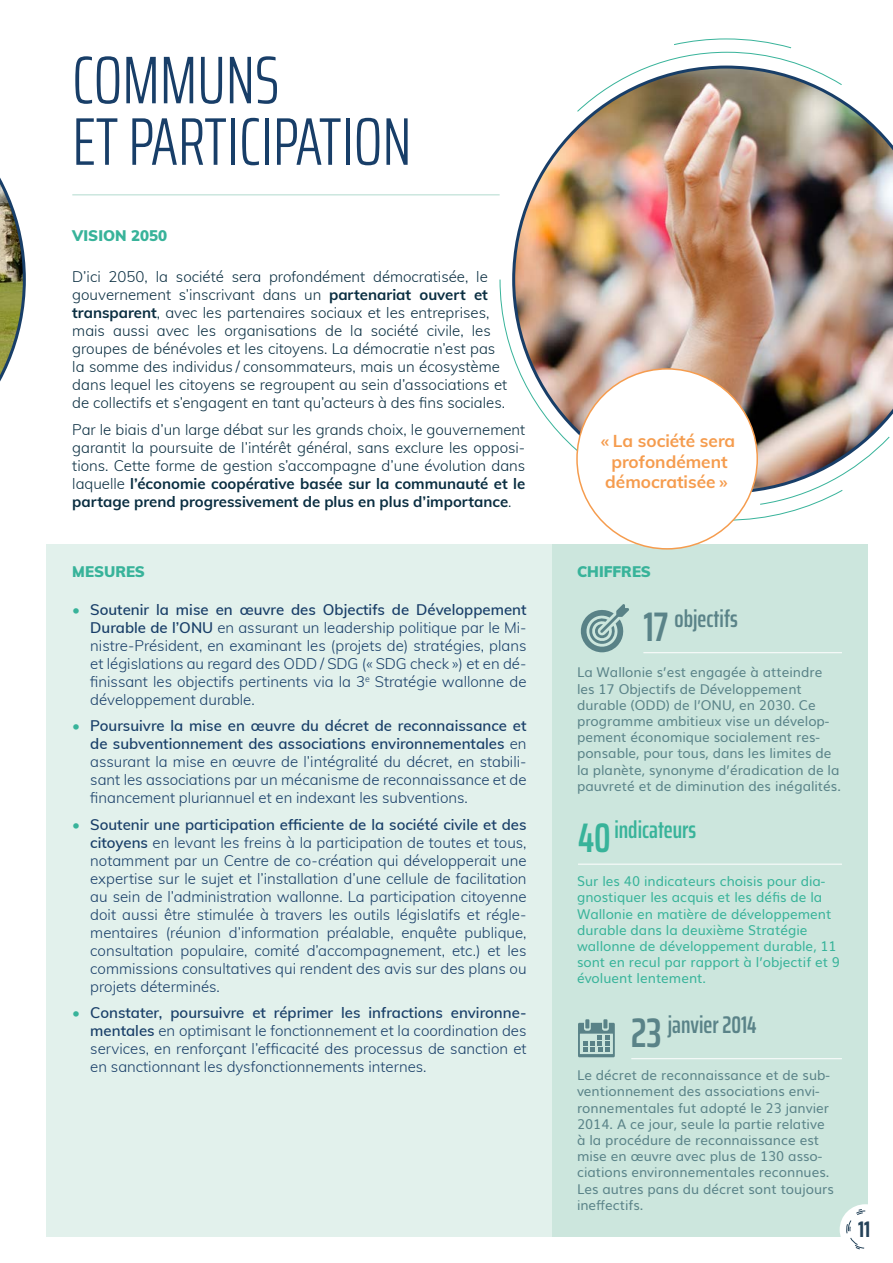
<style>
.page{position:relative;width:893px;height:1263px;background:#fff}
.page>*{position:absolute;margin:0;border:0;box-sizing:border-box;transform-origin:0 0}
.t1{font:300 extra-condensed 67.5px/61.5px "Saira";color:#183e68}
.t2{font:600 extra-condensed 24.15px "Saira";color:#5a8388}
.t3{font:600 extra-condensed 24.15px "Saira";color:#38b39a}
.t4{font:700 extra-condensed 22.5px "Saira";color:#244259}
.t5{font:700 17.25px/20.7px "Muli";color:#f59c4e;text-align:center}
.t6{font:300 15px/18px "Muli";color:#183e68;text-align:justify}
.t7{font:300 15px/18px "Muli";color:#0a2e41}
.t8{font:900 15px "Muli";color:#38b39a}
.t9{font:13.5px/16.2px "Muli";color:#5a8388}
.t10{font:13.5px/16.2px "Muli";color:#38b39a}
.s1{font-weight:700}
.s2{color:#38b39a}
.s3{font-weight:600}
.s4{font-size:41.4px}
</style>
<div class="page">
<svg style="left:499px;top:279px;width:13px;height:75px"></svg>
<svg style="left:649px;top:38px;width:156px;height:28px"></svg>
<svg style="left:733px;top:493px;width:105px;height:28px"></svg>
<div style="left:47px;top:544px;width:505px;height:693px;background:#e2f1ec"></div>
<div style="left:552px;top:544px;width:315px;height:693px;background:#cce6dd"></div>
<div style="left:840px;top:1204px;width:51px;height:51px;background:#fff;border-radius:50%"></div>
<svg style="left:846px;top:1209px;width:20px;height:40px"></svg>
<img style="left:512px;top:66px;width:381px;height:427px">
<div style="left:577px;top:369px;width:180px;height:180px;background:#fff;border-radius:50%"></div>
<img style="left:0;top:177px;width:26px;height:205px">
<hr style="left:72px;top:194px;width:428px;height:1px;background:#b2dbce">
<hr style="left:643px;top:652px;width:199px;height:1px;background:#fff">
<hr style="left:631px;top:1058px;width:211px;height:1px;background:#fff">
<hr style="left:578px;top:864px;width:264px;height:1px;background:#fff">
<svg style="left:580px;top:604px;width:49px;height:48px"></svg>
<svg style="left:578px;top:1019px;width:37px;height:38px"></svg>
<h1 class="t1" style="left:72px;top:47px;width:341px">COMMUNS<br>ET PARTICIPATION</h1>
<p class="t8" style="left:72px;top:225px;width:96px">VISION 2050</p>
<p class="t7" style="left:72px;top:267px;width:436px">D’ici 2050, la société sera profondément démocratisée, le gouvernement s’inscrivant dans un <span class="s1">partenariat ouvert et transparent</span>, avec les partenaires sociaux et les entreprises, mais aussi avec les organisations de la société civile, les groupes de bénévoles et les citoyens. La démocratie n’est pas la somme des individus / consommateurs, mais un écosystème dans lequel les citoyens se regroupent au sein d’associations et de collectifs et s’engagent en tant qu’acteurs à des fins sociales.</p>
<p class="t7" style="left:72px;top:420px;width:455px;text-align:justify">Par le biais d’un large débat sur les grands choix, le gouvernement garantit la poursuite de l’intérêt général, sans exclure les opposi&shy;tions. Cette forme de gestion s’accompagne d’une évolution dans laquelle <span class="s1">l’économie coopérative basée sur la communauté et le partage prend progressivement de plus en plus d’importance</span>.</p>
<p class="t5" style="left:601px;top:429px;width:136px">« La société sera profondément démocratisée »</p>
<p class="t8" style="left:72px;top:560px;width:74px">MESURES</p>
<p class="t8" style="left:577px;top:560px;width:75px">CHIFFRES</p>
<p class="t6" style="left:90px;top:599px;width:438px;text-indent:-18px"><span class="s2">•</span> <span class="s3">Soutenir la mise en œuvre des Objectifs de Développement Durable de l’ONU</span> en assurant un leadership politique par le Mi&shy;nistre-Président, en examinant les (projets de) stratégies, plans et législations au regard des ODD / SDG (« SDG check ») et en dé&shy;finissant les objectifs pertinents via la 3<sup>e</sup> Stratégie wallonne de développement durable.</p>
<p class="t6" style="left:90px;top:716px;width:438px;text-indent:-18px"><span class="s2">•</span> <span class="s3">Poursuivre la mise en œuvre du décret de reconnaissance et de subventionnement des associations environnementales</span> en assurant la mise en œuvre de l’intégralité du décret, en stabili&shy;sant les associations par un mécanisme de reconnaissance et de financement pluriannuel et en indexant les subventions.</p>
<p class="t6" style="left:90px;top:814px;width:438px;text-indent:-18px"><span class="s2">•</span> <span class="s3">Soutenir une participation efficiente de la société civile et des citoyens</span> en levant les freins à la participation de toutes et tous, notamment par un Centre de co-création qui développerait une expertise sur le sujet et l’installation d’une cellule de facilitation au sein de l’administration wallonne. La participation citoyenne doit aussi être stimulée à travers les outils législatifs et régle&shy;mentaires (réunion d’information préalable, enquête publique, consultation populaire, comité d’accompagnement, etc.) et les commissions consultatives qui rendent des avis sur des plans ou projets déterminés.</p>
<p class="t6" style="left:90px;top:1003px;width:438px;text-indent:-18px"><span class="s2">•</span> <span class="s3">Constater, poursuivre et réprimer les infractions environne&shy;mentales</span> en optimisant le fonctionnement et la coordination des services, en renforçant l’efficacité des processus de sanction et en sanctionnant les dysfonctionnements internes.</p>
<h2 class="t2" style="left:643px;top:600px;width:96px"><span class="s4">17</span> objectifs</h2>
<p class="t9" style="left:577px;top:663px;width:265px">La Wallonie s’est engagée à atteindre les 17 Objectifs de Développement durable (ODD) de l’ONU, en 2030. Ce programme ambitieux vise un dévelop&shy;pement économique socialement res&shy;ponsable, pour tous, dans les limites de la planète, synonyme d’éradication de la pauvreté et de diminution des inégalités.</p>
<h2 class="t3" style="left:578px;top:812px;width:120px"><span class="s4">40</span> indicateurs</h2>
<p class="t10" style="left:577px;top:872px;width:265px">Sur les 40 indicateurs choisis pour dia&shy;gnostiquer les acquis et les défis de la Wallonie en matière de développement durable dans la deuxième Stratégie wallonne de développement durable, 11 sont en recul par rapport à l’objectif et 9 évoluent lentement.</p>
<h2 class="t2" style="left:631px;top:1006px;width:127px"><span class="s4">23</span> janvier 2014</h2>
<p class="t9" style="left:577px;top:1066px;width:258px">Le décret de reconnaissance et de sub&shy;ventionnement des associations envi&shy;ronnementales fut adopté le 23 janvier 2014. A ce jour, seule la partie relative à la procédure de reconnaissance est mise en œuvre avec plus de 130 asso&shy;ciations environnementales reconnues.<br>Les autres pans du décret sont toujours ineffectifs.</p>
<h3 class="t4" style="left:858px;top:1212px;width:14px">11</h3>
</div>
